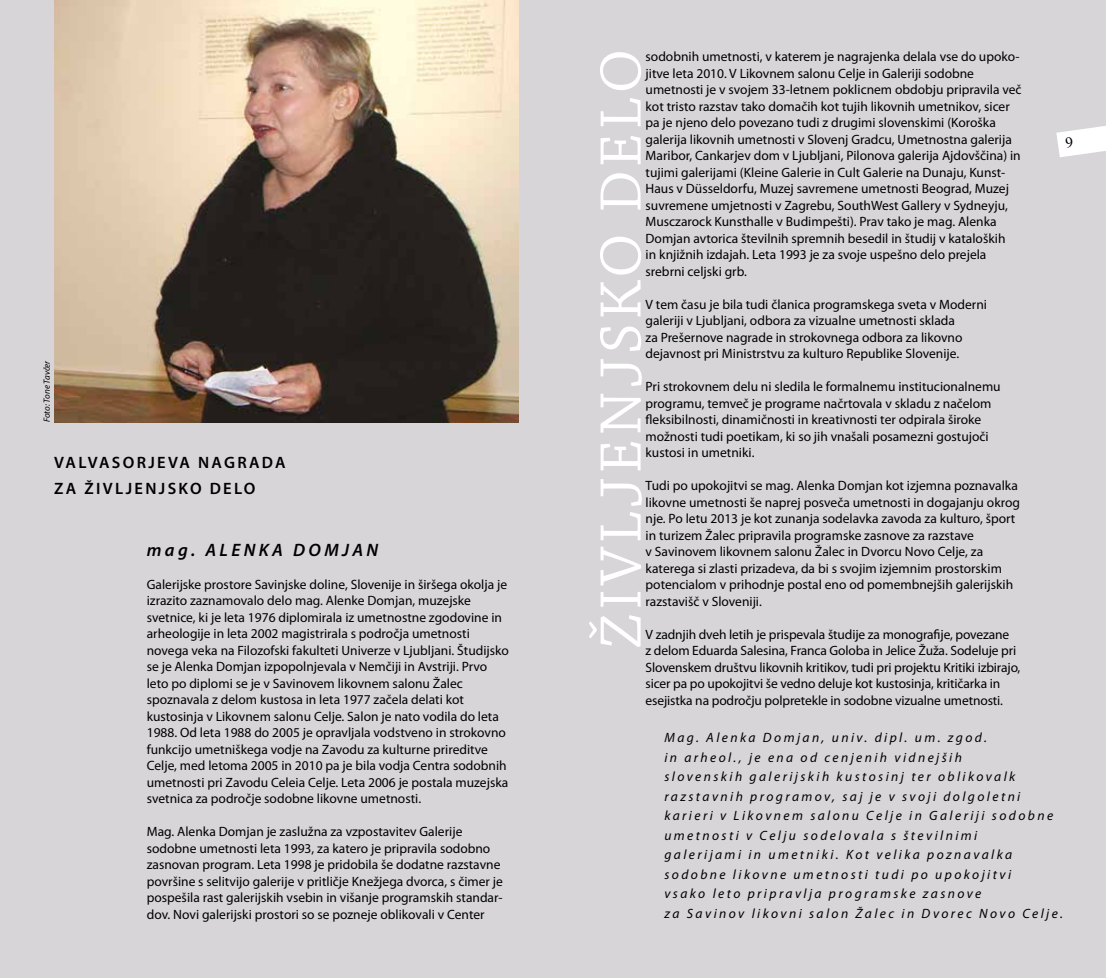
<style>
.page{position:relative;width:1106px;height:978px;background:#d7d5d8}
.page>*{position:absolute;margin:0;border:0;box-sizing:border-box;transform-origin:0 0}
.t1{font:61.5px "Chaparral Pro";letter-spacing:.06em;color:#fff}
.t2{font:italic 600 18px "Myriad Pro";letter-spacing:.19em;color:#000}
.t3{font:600 16.5px/25.5px "Myriad Pro";letter-spacing:.14em;color:#000}
.t4{font:13.5px/16.5px "Myriad Pro";color:#000}
.t5{font:italic 13.5px/19.5px "Myriad Pro";letter-spacing:.18em;color:#000}
.t6{font:italic 9px "Myriad Pro";color:#000}
</style>
<div class="page">
<img style="left:54px;top:0;width:464px;height:422px">
<svg style="left:1056px;top:126px;width:50px;height:31px"></svg>
<p class="t6" style="left:41px;top:422px;width:63px;rotate:-90deg">Foto: Tone Tavčer</p>
<p class="t3" style="left:54px;top:450px;width:233px">VALVASORJEVA NAGRADA<br>ZA ŽIVLJENJSKO DELO</p>
<h2 class="t2" style="left:147px;top:538px;width:233px">mag. ALENKA DOMJAN</h2>
<p class="t4" style="left:147px;top:576px;width:364px">Galerijske prostore Savinjske doline, Slovenije in širšega okolja je izrazito zaznamovalo delo mag. Alenke Domjan, muzejske svetnice, ki je leta 1976 diplomirala iz umetnostne zgodovine in arheologije in leta 2002 magistrirala s področja umetnosti novega veka na Filozofski fakulteti Univerze v Ljubljani. Študijsko se je Alenka Domjan izpopolnjevala v Nemčiji in Avstriji. Prvo leto po diplomi se je v Savinovem likovnem salonu Žalec spoznavala z delom kustosa in leta 1977 začela delati kot kustosinja v Likovnem salonu Celje. Salon je nato vodila do leta 1988. Od leta 1988 do 2005 je opravljala vodstveno in strokovno funkcijo umetniškega vodje na Zavodu za kulturne prireditve Celje, med letoma 2005 in 2010 pa je bila vodja Centra sodobnih umetnosti pri Zavodu Celeia Celje. Leta 2006 je postala muzejska svetnica za področje sodobne likovne umetnosti.</p>
<p class="t4" style="left:147px;top:823px;width:358px">Mag. Alenka Domjan je zaslužna za vzpostavitev Galerije sodobne umetnosti leta 1993, za katero je pripravila sodobno zasnovan program. Leta 1998 je pridobila še dodatne razstavne površine s selitvijo galerije v pritličje Knežjega dvorca, s čimer je pospešila rast galerijskih vsebin in višanje programskih standar&shy;dov. Novi galerijski prostori so se pozneje oblikovali v Center</p>
<p class="t4" style="left:645px;top:48px;width:377px">sodobnih umetnosti, v katerem je nagrajenka delala vse do upoko&shy;jitve leta 2010. V Likovnem salonu Celje in Galeriji sodobne umetnosti je v svojem 33-letnem poklicnem obdobju pripravila več kot tristo razstav tako domačih kot tujih likovnih umetnikov, sicer pa je njeno delo povezano tudi z drugimi slovenskimi (Koroška galerija likovnih umetnosti v Slovenj Gradcu, Umetnostna galerija Maribor, Cankarjev dom v Ljubljani, Pilonova galerija Ajdovščina) in tujimi galerijami (Kleine Galerie in Cult Galerie na Dunaju, Kunst-Haus v Düsseldorfu, Muzej savremene umetnosti Beograd, Muzej suvremene umjetnosti v Zagrebu, SouthWest Gallery v Sydneyju, Musczarock Kunsthalle v Budimpešti). Prav tako je mag. Alenka Domjan avtorica številnih spremnih besedil in študij v kataloških<br>in knjižnih izdajah. Leta 1993 je za svoje uspešno delo prejela srebrni celjski grb.</p>
<p class="t4" style="left:645px;top:296px;width:343px">V tem času je bila tudi članica programskega sveta v Moderni galeriji v Ljubljani, odbora za vizualne umetnosti sklada<br>za Prešernove nagrade in strokovnega odbora za likovno dejavnost pri Ministrstvu za kulturo Republike Slovenije.</p>
<p class="t4" style="left:645px;top:378px;width:356px">Pri strokovnem delu ni sledila le formalnemu institucionalnemu programu, temveč je programe načrtovala v skladu z načelom fleksibilnosti, dinamičnosti in kreativnosti ter odpirala široke možnosti tudi poetikam, ki so jih vnašali posamezni gostujoči kustosi in umetniki.</p>
<p class="t4" style="left:645px;top:477px;width:376px">Tudi po upokojitvi se mag. Alenka Domjan kot izjemna poznavalka likovne umetnosti še naprej posveča umetnosti in dogajanju okrog nje. Po letu 2013 je kot zunanja sodelavka zavoda za kulturo, šport in turizem Žalec pripravila programske zasnove za razstave<br>v Savinovem likovnem salonu Žalec in Dvorcu Novo Celje, za katerega si zlasti prizadeva, da bi s svojim izjemnim prostorskim potencialom v prihodnje postal eno od pomembnejših galerijskih razstavišč v Sloveniji.</p>
<p class="t4" style="left:645px;top:626px;width:376px">V zadnjih dveh letih je prispevala študije za monografije, povezane<br>z delom Eduarda Salesina, Franca Goloba in Jelice Žuža. Sodeluje pri Slovenskem društvu likovnih kritikov, tudi pri projektu Kritiki izbirajo, sicer pa po upokojitvi še vedno deluje kot kustosinja, kritičarka in esejistka na področju polpretekle in sodobne vizualne umetnosti.</p>
<p class="t5" style="left:664px;top:728px;width:400px">Mag. Alenka Domjan, univ. dipl. um. zgod.<br>in arheol., je ena od cenjenih vidnejših<br>slovenskih galerijskih kustosinj ter oblikovalk razstavnih programov, saj je v svoji dolgoletni karieri v Likovnem salonu Celje in Galeriji sodobne umetnosti v Celju sodelovala s številnimi<br>galerijami in umetniki. Kot velika poznavalka sodobne likovne umetnosti tudi po upokojitvi<br>vsako leto pripravlja programske zasnove<br>za Savinov likovni salon Žalec in Dvorec Novo Celje.</p>
<h1 class="t1" style="left:587px;top:649px;width:601px;rotate:-90deg">ŽIVLJENJSKO DELO</h1>
</div>
